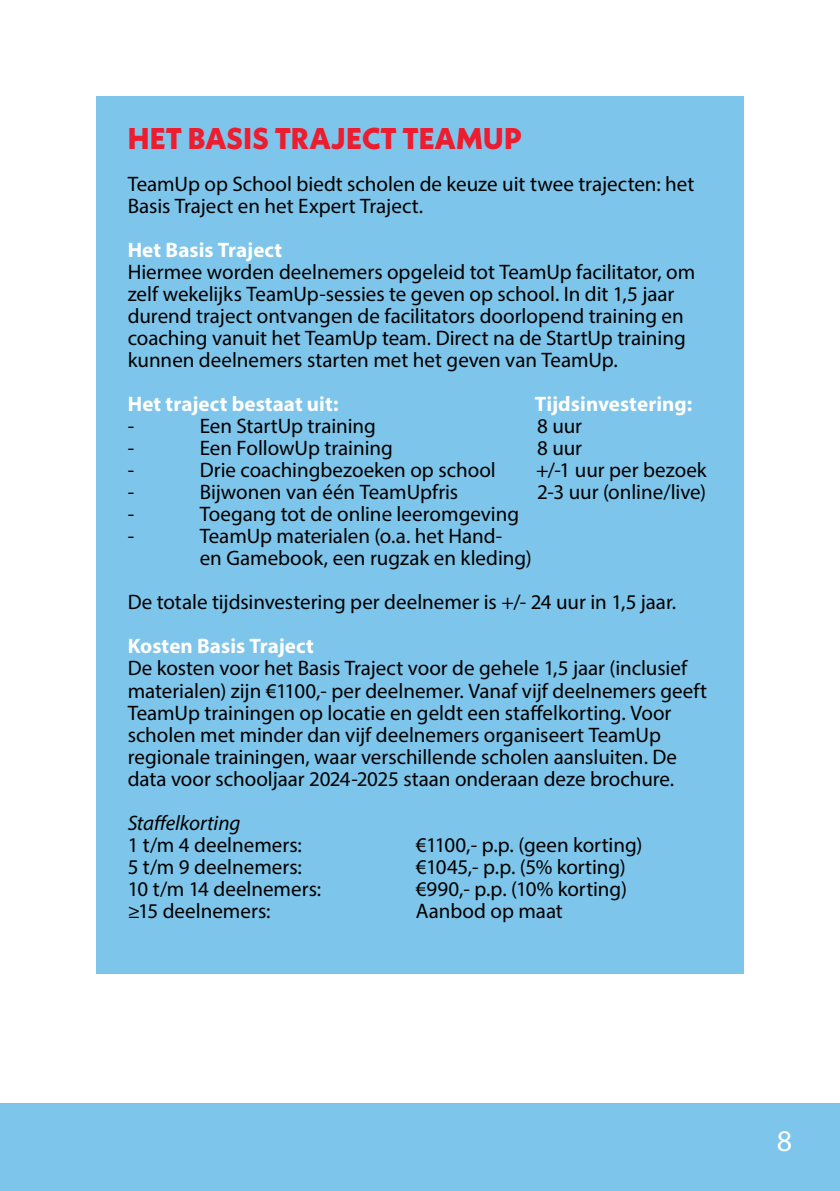
<style>
.page{position:relative;width:840px;height:1191px;background:#fff}
.page>*{position:absolute;margin:0;border:0;box-sizing:border-box;transform-origin:0 0}
.t1{font:800 30px "Neue Kabel";letter-spacing:.005em;color:#ed1c2e}
.t2{font:30px "Myriad Pro";color:#fff}
.t3{font:21px/22px "Myriad Pro";color:#000}
.t4{font:700 21px "Myriad Pro";letter-spacing:.005em;color:#fff}
.t5{font:italic 21px "Myriad Pro";letter-spacing:-.005em;color:#000}
</style>
<div class="page">
<div style="left:96px;top:96px;width:647px;height:877px;background:#7dc5ea"></div>
<div style="left:0;top:1103px;width:839px;height:88px;background:#7dc5ea"></div>
<h1 class="t1" style="left:128px;top:120px;width:395px">HET BASIS TRAJECT TEAMUP</h1>
<p class="t3" style="left:128px;top:173px;width:568px">TeamUp op School biedt scholen de keuze uit twee trajecten: het<br>Basis Traject en het Expert Traject.</p>
<p class="t4" style="left:128px;top:236px;width:156px">Het Basis Traject</p>
<p class="t3" style="left:128px;top:261px;width:569px">Hiermee worden deelnemers opgeleid tot TeamUp facilitator, om zelf wekelijks TeamUp-sessies te geven op school. In dit 1,5 jaar durend traject ontvangen de facilitators doorlopend training en coaching vanuit het TeamUp team. Direct na de StartUp training kunnen deelnemers starten met het geven van TeamUp.</p>
<p class="t4" style="left:128px;top:390px;width:212px">Het traject bestaat uit:</p>
<p class="t4" style="left:534px;top:390px;width:159px">Tijdsinvestering:</p>
<p class="t3" style="left:128px;top:415px;width:8px">-</p>
<p class="t3" style="left:200px;top:415px;width:178px">Een StartUp training</p>
<p class="t3" style="left:537px;top:415px;width:47px">8 uur</p>
<p class="t3" style="left:128px;top:437px;width:8px">-</p>
<p class="t3" style="left:200px;top:437px;width:194px">Een FollowUp training</p>
<p class="t3" style="left:537px;top:437px;width:47px">8 uur</p>
<p class="t3" style="left:128px;top:459px;width:8px">-</p>
<p class="t3" style="left:200px;top:459px;width:297px">Drie coachingbezoeken op school</p>
<p class="t3" style="left:535px;top:459px;width:172px">+/-1 uur per bezoek</p>
<p class="t3" style="left:128px;top:481px;width:8px">-</p>
<p class="t3" style="left:200px;top:481px;width:260px">Bijwonen van één TeamUpfris</p>
<p class="t3" style="left:537px;top:481px;width:170px">2-3 uur (online/live)</p>
<p class="t3" style="left:128px;top:503px;width:8px">-</p>
<p class="t3" style="left:200px;top:503px;width:321px">Toegang tot de online leeromgeving</p>
<p class="t3" style="left:128px;top:525px;width:8px">-</p>
<p class="t3" style="left:200px;top:525px;width:333px">TeamUp materialen (o.a. het Hand-<br>en Gamebook, een rugzak en kleding)</p>
<p class="t3" style="left:128px;top:591px;width:549px">De totale tijdsinvestering per deelnemer is +/- 24 uur in 1,5 jaar.</p>
<p class="t4" style="left:128px;top:632px;width:187px">Kosten Basis Traject</p>
<p class="t3" style="left:128px;top:657px;width:580px">De kosten voor het Basis Traject voor de gehele 1,5 jaar (inclusief materialen) zijn €1100,- per deelnemer. Vanaf vijf deelnemers geeft TeamUp trainingen op locatie en geldt een staffelkorting. Voor scholen met minder dan vijf deelnemers organiseert TeamUp regionale trainingen, waar verschillende scholen aansluiten. De data voor schooljaar 2024-2025 staan onderaan deze brochure.</p>
<p class="t5" style="left:128px;top:809px;width:114px">Staffelkorting</p>
<p class="t3" style="left:128px;top:833px;width:176px">1 t/m 4 deelnemers:</p>
<p class="t3" style="left:416px;top:833px;width:228px">€1100,- p.p. (geen korting)</p>
<p class="t3" style="left:128px;top:855px;width:176px">5 t/m 9 deelnemers:</p>
<p class="t3" style="left:416px;top:855px;width:211px">€1045,- p.p. (5% korting)</p>
<p class="t3" style="left:128px;top:877px;width:195px">10 t/m 14 deelnemers:</p>
<p class="t3" style="left:416px;top:877px;width:212px">€990,- p.p. (10% korting)</p>
<p class="t3" style="left:128px;top:899px;width:144px">≥15 deelnemers:</p>
<p class="t3" style="left:416px;top:899px;width:148px">Aanbod op maat</p>
<h1 class="t2" style="left:776px;top:1122px;width:17px">8</h1>
</div>
